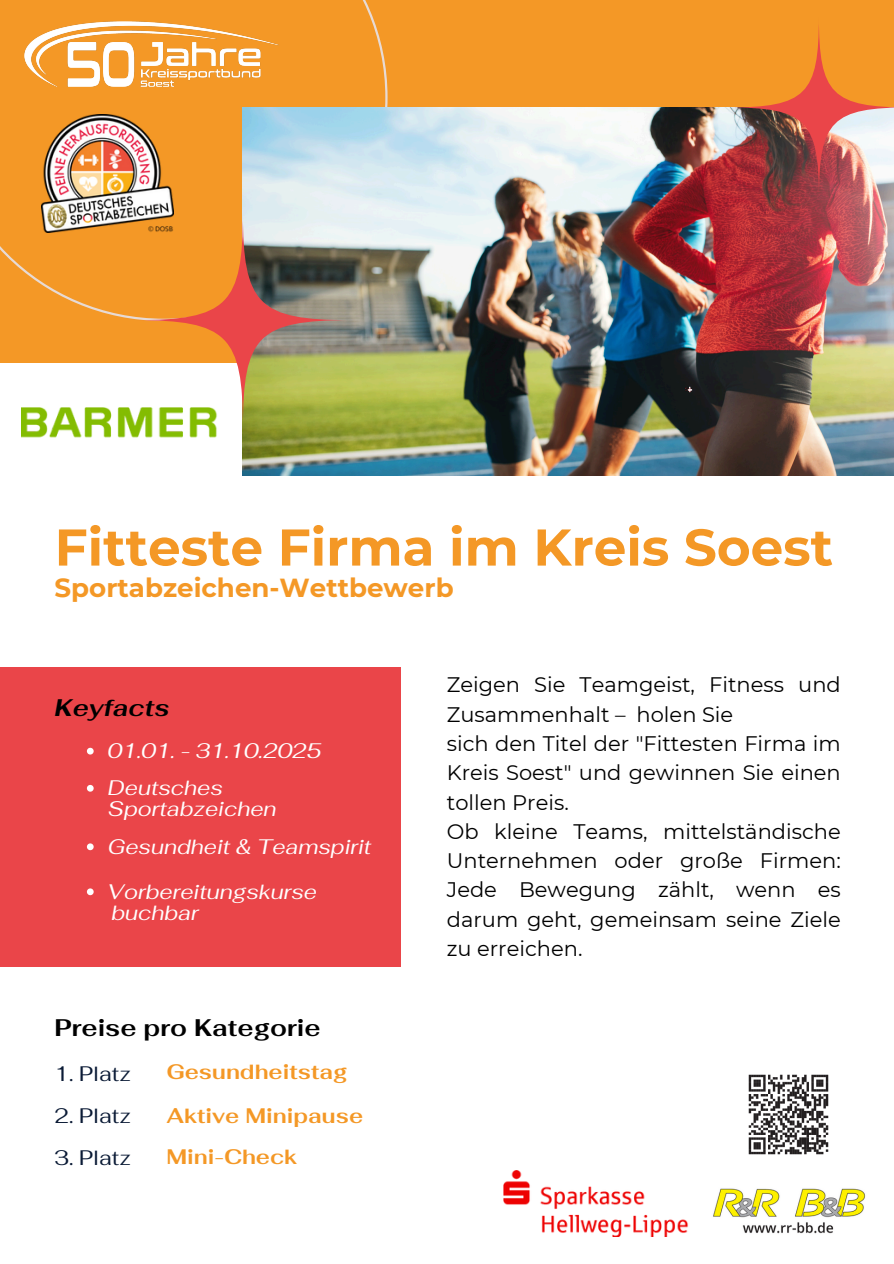
<style>
.page{position:relative;width:894px;height:1264px;background:#fff}
.page>*{position:absolute;margin:0;border:0;box-sizing:border-box;transform-origin:0 0}
.t1{font:700 51.6px "Montserrat";color:#f49826}
.t2{font:700 26.1px "Montserrat";color:#f49826}
.t3{font:700 24px "Fahkwang";color:#000}
.t4{font:italic 700 24px "Fahkwang";color:#000}
.t5{font:21px/29.2px "Montserrat";color:#000;text-align:justify}
.t6{font:italic 21px/21.3px "Fahkwang";color:#fff}
.t7{font:700 21px "Fahkwang";color:#f49826}
.t8{font:21px "Fahkwang";color:#0a1a35}
</style>
<div class="page">
<div style="left:0;top:0;width:893px;height:363px;background:#f49826"></div>
<img style="left:243px;top:107px;width:650px;height:368px">
<svg style="left:727px;top:25px;width:166px;height:173px"></svg>
<svg style="left:135px;top:212px;width:215px;height:216px"></svg>
<div style="left:0;top:667px;width:400px;height:300px;background:#ea4549"></div>
<img style="left:126px;top:119px;width:47px;height:113px">
<img style="left:126px;top:407px;width:111px;height:31px">
<img style="left:680px;top:382px;width:16px;height:16px">
<img style="left:0;top:114px;width:126px;height:324px">
<img style="left:24px;top:21px;width:255px;height:66px">
<img style="left:503px;top:1170px;width:184px;height:66px">
<svg style="left:87px;top:747px;width:7px;height:7px"></svg>
<svg style="left:87px;top:843px;width:7px;height:7px"></svg>
<svg style="left:87px;top:888px;width:7px;height:7px"></svg>
<svg style="left:87px;top:785px;width:7px;height:6px"></svg>
<img style="left:713px;top:1188px;width:153px;height:46px">
<img style="left:748px;top:1074px;width:81px;height:81px">
<p class="t1" style="left:55px;top:515px;width:779px">Fitteste Firma im Kreis Soest</p>
<p class="t2" style="left:55px;top:572px;width:400px">Sportabzeichen-Wettbewerb</p>
<p class="t4" style="left:55px;top:692px;width:116px">Keyfacts</p>
<p class="t6" style="left:108px;top:739px;width:215px">01.01. - 31.10.2025</p>
<p class="t6" style="left:108px;top:776px;width:170px">Deutsches<br>Sportabzeichen</p>
<p class="t6" style="left:108px;top:835px;width:265px">Gesundheit &amp; Teamspirit</p>
<p class="t6" style="left:108px;top:880px;width:210px">Vorbereitungskurse</p>
<p class="t6" style="left:111px;top:901px;width:89px">buchbar</p>
<p class="t3" style="left:55px;top:1011px;width:267px">Preise pro Kategorie</p>
<p class="t7" style="left:166px;top:1058px;width:183px">Gesundheitstag</p>
<p class="t8" style="left:55px;top:1101px;width:78px">2. Platz</p>
<p class="t8" style="left:55px;top:1143px;width:78px">3. Platz</p>
<p class="t8" style="left:55px;top:1059px;width:78px">1. Platz</p>
<p class="t7" style="left:166px;top:1101px;width:198px">Aktive Minipause</p>
<p class="t7" style="left:166px;top:1143px;width:132px">Mini-Check</p>
<p class="t5" style="left:446px;top:670px;width:395px">Zeigen Sie Teamgeist, Fitness und<br>Zusammenhalt – holen Sie</p>
<h1 class="t5" style="left:446px;top:728px;width:395px">sich den Titel der "Fittesten Firma im Kreis Soest" und gewinnen Sie einen tollen Preis.</h1>
<p class="t5" style="left:446px;top:816px;width:395px">Ob kleine Teams, mittelständische Unternehmen oder große Firmen:<br>Jede Bewegung zählt, wenn es darum geht, gemeinsam seine Ziele zu erreichen.</p>
</div>
